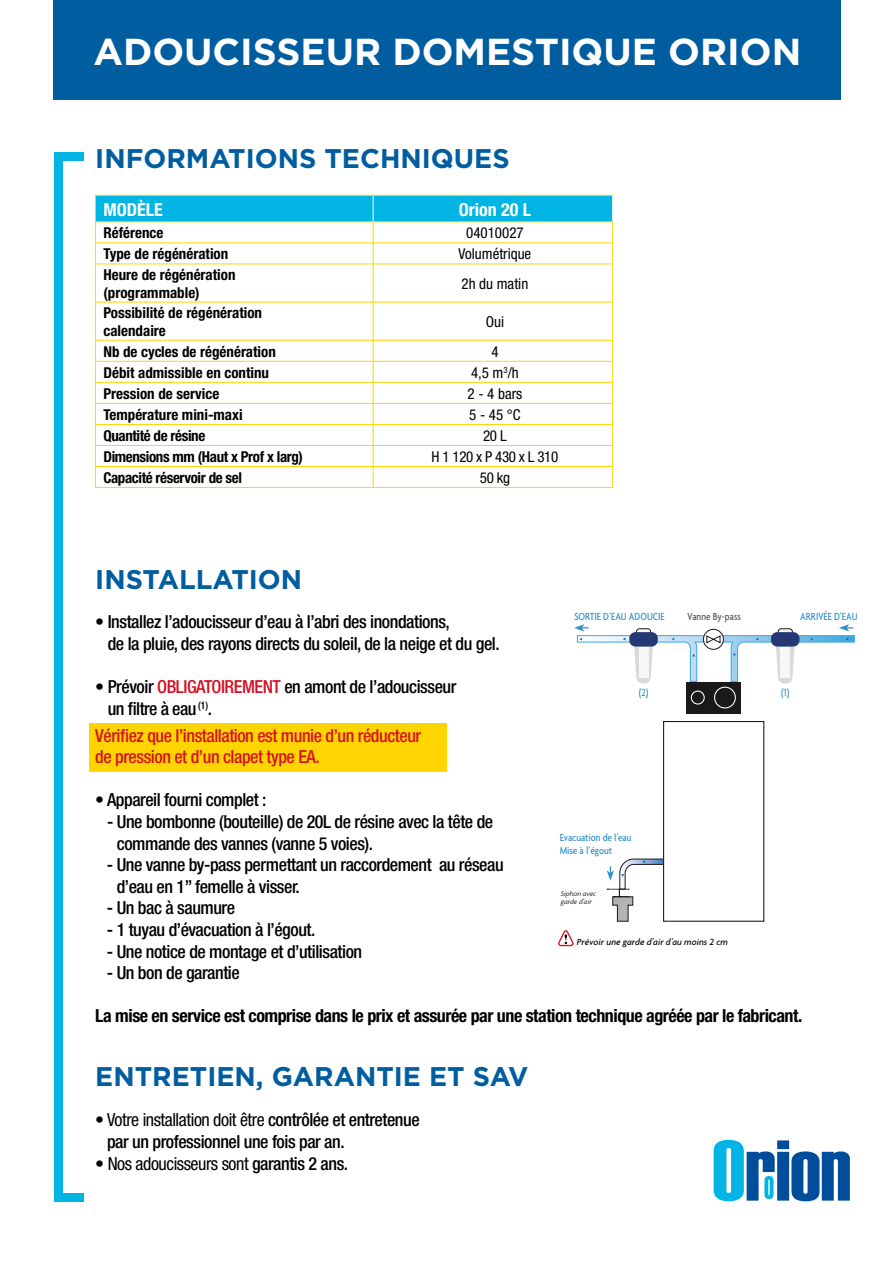
<style>
.page{position:relative;width:893px;height:1263px;background:#fff}
.page>*{position:absolute;margin:0;border:0;box-sizing:border-box;transform-origin:0 0}
.t1{font:700 37.5px "Gotham";color:#fff}
.t2{font:700 27px "Gotham";color:#005d9f}
.t3{font:500 condensed 18px/21.6px "Helvetica Neue";letter-spacing:-.025em;color:#000}
.t4{font:700 condensed 18px "Helvetica Neue";letter-spacing:-.025em;color:#000}
.t5{font:500 condensed 18px/21.6px "Helvetica Neue";letter-spacing:-.025em;color:#d51224}
.t6{font:condensed 18px "Helvetica Neue";letter-spacing:-.025em;color:#000}
.t7{font:700 condensed 18px "Helvetica Neue";color:#fff}
.t8{font:700 condensed 15px/18px "Helvetica Neue";color:#000}
.t9{font:700 condensed 15px "Helvetica Neue";letter-spacing:-.025em;color:#000}
.t10{font:condensed 15px "Helvetica Neue";color:#000}
.t11{font:condensed 15px "Helvetica Neue";letter-spacing:-.025em;color:#000}
.t12{font:500 condensed 11.1px/13.4px "Agenda";color:#3392ca}
.t13{font:500 condensed 11.1px "Agenda";color:#58585b}
.t14{font:italic 500 9.6px "Agenda";color:#000}
.t15{font:italic 300 7.35px/8.9px "Agenda";color:#000}
.s1{color:#d51224}
.s2{font-weight:400}
.s3{font-weight:500}
</style>
<div class="page">
<div style="left:89px;top:723px;width:357px;height:49px;background:#ffd500"></div>
<div style="left:53px;top:0;width:787px;height:99px;background:#005d9f"></div>
<div style="left:54px;top:152px;width:8px;height:1049px;background:#00b5e4"></div>
<div style="left:54px;top:1193px;width:30px;height:8px;background:#00b5e4"></div>
<div style="left:54px;top:152px;width:30px;height:9px;background:#00b5e4"></div>
<hr style="left:95px;top:264px;width:278px;height:1px;background:#ffd500">
<hr style="left:95px;top:264px;width:1px;height:38px;background:#ffd500">
<hr style="left:373px;top:264px;width:240px;height:1px;background:#ffd500">
<hr style="left:373px;top:264px;width:1px;height:38px;background:#ffd500">
<hr style="left:612px;top:264px;width:1px;height:38px;background:#ffd500">
<hr style="left:95px;top:302px;width:278px;height:1px;background:#ffd500">
<hr style="left:95px;top:302px;width:1px;height:38px;background:#ffd500">
<hr style="left:373px;top:302px;width:240px;height:1px;background:#ffd500">
<hr style="left:373px;top:302px;width:1px;height:38px;background:#ffd500">
<hr style="left:612px;top:302px;width:1px;height:38px;background:#ffd500">
<hr style="left:95px;top:340px;width:278px;height:1px;background:#ffd500">
<hr style="left:373px;top:340px;width:240px;height:1px;background:#ffd500">
<hr style="left:95px;top:361px;width:278px;height:1px;background:#ffd500">
<hr style="left:373px;top:361px;width:240px;height:1px;background:#ffd500">
<hr style="left:95px;top:382px;width:278px;height:1px;background:#ffd500">
<hr style="left:373px;top:382px;width:240px;height:1px;background:#ffd500">
<hr style="left:95px;top:403px;width:278px;height:1px;background:#ffd500">
<hr style="left:373px;top:403px;width:240px;height:1px;background:#ffd500">
<hr style="left:95px;top:424px;width:278px;height:1px;background:#ffd500">
<hr style="left:373px;top:424px;width:240px;height:1px;background:#ffd500">
<hr style="left:95px;top:445px;width:278px;height:1px;background:#ffd500">
<hr style="left:373px;top:445px;width:240px;height:1px;background:#ffd500">
<hr style="left:95px;top:466px;width:278px;height:1px;background:#ffd500">
<svg style="left:95px;top:341px;width:1px;height:146px"></svg>
<hr style="left:373px;top:466px;width:240px;height:1px;background:#ffd500">
<svg style="left:373px;top:341px;width:1px;height:146px"></svg>
<svg style="left:612px;top:341px;width:1px;height:146px"></svg>
<hr style="left:95px;top:487px;width:278px;height:1px;background:#ffd500">
<hr style="left:373px;top:487px;width:240px;height:1px;background:#ffd500">
<svg style="left:95px;top:195px;width:518px;height:69px"></svg>
<div style="left:663px;top:721px;width:101px;height:201px;border:1px solid #1b181c"></div>
<div style="left:686px;top:682px;width:55px;height:31px;background:#1b181c"></div>
<div style="left:691px;top:690px;width:14px;height:14px;border:1px solid #fff;border-radius:50%"></div>
<div style="left:714px;top:687px;width:22px;height:21px;border:1px solid #fff;border-radius:50%"></div>
<svg style="left:574px;top:624px;width:281px;height:59px"></svg>
<svg style="left:607px;top:858px;width:61px;height:64px"></svg>
<svg style="left:558px;top:930px;width:16px;height:17px"></svg>
<svg style="left:714px;top:1140px;width:136px;height:61px"></svg>
<h1 class="t1" style="left:93px;top:26px;width:709px">ADOUCISSEUR DOMESTIQUE ORION</h1>
<h2 class="t2" style="left:95px;top:141px;width:416px">INFORMATIONS TECHNIQUES</h2>
<p class="t7" style="left:103px;top:198px;width:61px">MODÈLE</p>
<p class="t7" style="left:459px;top:198px;width:74px">Orion 20 L</p>
<p class="t8" style="left:103px;top:224px;width:61px">Référence</p>
<p class="t10" style="left:466px;top:224px;width:59px">04010027</p>
<p class="t8" style="left:103px;top:245px;width:126px">Type de régénération</p>
<p class="t10" style="left:459px;top:245px;width:74px">Volumétrique</p>
<p class="t8" style="left:103px;top:265px;width:134px">Heure de régénération (programmable)</p>
<p class="t10" style="left:462px;top:275px;width:68px">2h du matin</p>
<p class="t8" style="left:103px;top:303px;width:160px">Possibilité de régénération calendaire</p>
<p class="t10" style="left:486px;top:313px;width:20px">Oui</p>
<p class="t8" style="left:103px;top:342px;width:174px">Nb de cycles de régénération</p>
<p class="t10" style="left:491px;top:343px;width:9px">4</p>
<p class="t8" style="left:103px;top:363px;width:167px">Débit admissible en continu</p>
<p class="t10" style="left:471px;top:364px;width:49px">4,5 m<sup>3</sup>/h</p>
<p class="t8" style="left:103px;top:384px;width:118px">Pression de service</p>
<p class="t10" style="left:468px;top:385px;width:56px">2 - 4 bars</p>
<p class="t8" style="left:103px;top:405px;width:141px">Température mini-maxi</p>
<p class="t10" style="left:469px;top:406px;width:53px">5 - 45 °C</p>
<p class="t9" style="left:103px;top:426px;width:103px">Quantité de résine</p>
<p class="t10" style="left:483px;top:427px;width:25px">20 L</p>
<p class="t9" style="left:103px;top:447px;width:201px">Dimensions mm (Haut x Prof x larg)</p>
<p class="t11" style="left:432px;top:448px;width:128px">H 1 120 x P 430 x L 310</p>
<p class="t9" style="left:103px;top:468px;width:140px">Capacité réservoir de sel</p>
<p class="t10" style="left:480px;top:469px;width:32px">50 kg</p>
<h2 class="t2" style="left:95px;top:562px;width:208px">INSTALLATION</h2>
<p class="t3" style="left:108px;top:611px;width:393px;text-indent:-12px">• Installez l’adoucisseur d’eau à l’abri des inondations,<br>de la pluie, des rayons directs du soleil, de la neige et du gel.</p>
<p class="t3" style="left:108px;top:676px;width:350px;text-indent:-12px">• Prévoir <span class="s1">OBLIGATOIREMENT</span> en amont de l’adoucisseur un filtre à eau <sup>(1)</sup>.</p>
<p class="t5" style="left:95px;top:724px;width:327px">Vérifiez que l’installation est munie d’un réducteur de pression et d’un clapet type EA.</p>
<p class="t3" style="left:95px;top:789px;width:173px">• Appareil fourni complet :</p>
<p class="t3" style="left:117px;top:811px;width:378px;text-indent:-10px">- Une bombonne (bouteille) de 20L de résine avec la tête de commande des vannes (vanne 5 voies).</p>
<p class="t3" style="left:117px;top:854px;width:389px;text-indent:-10px">- Une vanne by-pass permettant un raccordement au réseau d’eau en 1” femelle à visser.</p>
<p class="t3" style="left:107px;top:897px;width:130px">- Un bac à saumure</p>
<p class="t3" style="left:107px;top:919px;width:210px">- 1 tuyau d’évacuation à l’égout.</p>
<p class="t3" style="left:107px;top:940px;width:257px">- Une notice de montage et d’utilisation</p>
<p class="t3" style="left:107px;top:962px;width:134px">- Un bon de garantie</p>
<p class="t12" style="left:574px;top:609px;width:92px">SORTIE D’EAU ADOUCIE</p>
<p class="t12" style="left:800px;top:609px;width:59px">ARRIVÉE D’EAU</p>
<p class="t13" style="left:688px;top:610px;width:55px">Vanne By-pass</p>
<p class="t12" style="left:639px;top:686px;width:11px">(2)</p>
<p class="t12" style="left:781px;top:686px;width:10px">(1)</p>
<p class="t12" style="left:560px;top:831px;width:73px">Evacuation de l’eau<br>Mise à l’égout</p>
<p class="t15" style="left:561px;top:889px;width:37px">Siphon avec garde d’air</p>
<p class="t14" style="left:577px;top:936px;width:152px">Prévoir une garde d’air d’au moins 2 cm</p>
<p class="t4" style="left:95px;top:1004px;width:709px">La mise en service est comprise dans le prix et assurée par une station technique agréée par le fabricant.</p>
<h2 class="t2" style="left:95px;top:1058px;width:435px">ENTRETIEN, GARANTIE ET SAV</h2>
<p class="t3" style="left:107px;top:1109px;width:314px;text-indent:-12px">• <span class="s2">Votre installation doit être</span> contrôlée et entretenue par un professionnel une fois par an.</p>
<p class="t6" style="left:95px;top:1153px;width:254px"><span class="s3">•</span> Nos adoucisseurs sont <span class="s3">garantis 2 ans.</span></p>
</div>
